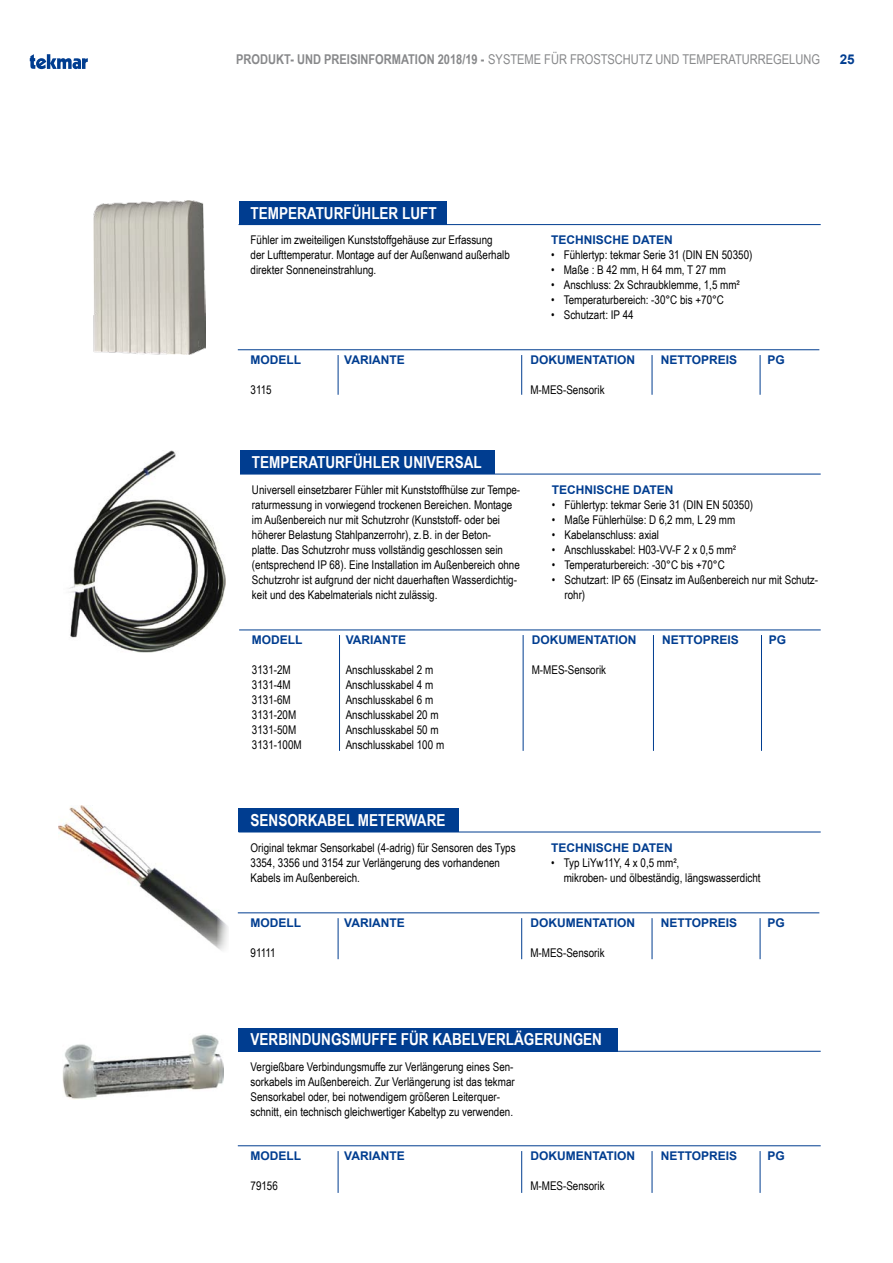
<style>
.page{position:relative;width:893px;height:1263px;background:#fff}
.page>*{position:absolute;margin:0;border:0;box-sizing:border-box;transform-origin:0 0}
.t1{font:700 16.5px "Arial Narrow";color:#fff}
.t2{font:13.5px "Arial Narrow";color:#87888a}
.t3{font:700 13.5px "Arial";color:#003d90}
.t4{font:12px/15px "Arial Narrow";color:#000}
.t5{font:700 12px "Arial";color:#003d90}
.s1{font-weight:700}
</style>
<div class="page">
<svg style="left:30px;top:54px;width:58px;height:15px"></svg>
<div style="left:239px;top:201px;width:207px;height:24px;background:#003d90"></div>
<hr style="left:239px;top:224px;width:582px;height:1px;background:#003d90">
<img style="left:94px;top:201px;width:111px;height:154px">
<img style="left:69px;top:451px;width:157px;height:202px">
<div style="left:240px;top:451px;width:255px;height:23px;background:#003d90"></div>
<hr style="left:240px;top:474px;width:581px;height:1px;background:#003d90">
<img style="left:59px;top:806px;width:157px;height:141px">
<div style="left:239px;top:809px;width:220px;height:23px;background:#003d90"></div>
<hr style="left:239px;top:832px;width:582px;height:1px;background:#003d90">
<img style="left:62px;top:1034px;width:162px;height:65px">
<div style="left:239px;top:1028px;width:379px;height:23px;background:#003d90"></div>
<hr style="left:239px;top:1051px;width:582px;height:1px;background:#003d90">
<svg style="left:216px;top:915px;width:12px;height:36px"></svg>
<hr style="left:238px;top:349px;width:581px;height:1px;background:#003d90">
<hr style="left:338px;top:355px;width:1px;height:40px;background:#003d90">
<hr style="left:521px;top:355px;width:1px;height:40px;background:#003d90">
<hr style="left:652px;top:355px;width:1px;height:40px;background:#003d90">
<hr style="left:760px;top:355px;width:1px;height:40px;background:#003d90">
<hr style="left:239px;top:629px;width:582px;height:1px;background:#003d90">
<hr style="left:339px;top:635px;width:1px;height:116px;background:#003d90">
<hr style="left:523px;top:635px;width:1px;height:116px;background:#003d90">
<hr style="left:653px;top:635px;width:1px;height:116px;background:#003d90">
<hr style="left:761px;top:635px;width:1px;height:116px;background:#003d90">
<hr style="left:238px;top:912px;width:581px;height:1px;background:#003d90">
<hr style="left:338px;top:918px;width:1px;height:41px;background:#003d90">
<hr style="left:521px;top:918px;width:1px;height:41px;background:#003d90">
<hr style="left:652px;top:918px;width:1px;height:41px;background:#003d90">
<hr style="left:760px;top:918px;width:1px;height:41px;background:#003d90">
<hr style="left:238px;top:1145px;width:583px;height:1px;background:#003d90">
<hr style="left:338px;top:1151px;width:1px;height:42px;background:#003d90">
<hr style="left:521px;top:1151px;width:1px;height:42px;background:#003d90">
<hr style="left:652px;top:1151px;width:1px;height:42px;background:#003d90">
<hr style="left:760px;top:1151px;width:1px;height:42px;background:#003d90">
<p class="t2" style="left:236px;top:49px;width:585px"><span class="s1">PRODUKT- UND PREISINFORMATION 2018/19 -</span> Systeme für Frostschutz und Temperaturregelung</p>
<p class="t3" style="left:840px;top:50px;width:17px">25</p>
<h1 class="t1" style="left:251px;top:200px;width:48px">TEMPERATURFÜHLER</h1>
<h1 class="t1" style="left:402px;top:200px;width:10px">LUFT</h1>
<p class="t4" style="left:251px;top:232px;width:261px">Fühler im zweiteiligen Kunststoffgehäuse zur Erfassung der Lufttemperatur. Montage auf der Außenwand außerhalb direkter Sonneneinstrahlung.</p>
<p class="t5" style="left:551px;top:232px;width:91px">TECHNISCHE DATEN</p>
<p class="t4" style="left:551px;top:247px;width:203px">• Fühlertyp: tekmar Serie 31 (DIN EN 50350)</p>
<p class="t4" style="left:551px;top:262px;width:176px">• Maße : B 42 mm, H 64 mm, T 27 mm</p>
<p class="t4" style="left:551px;top:277px;width:190px">• Anschluss: 2x Schraubklemme, 1,5 mm²</p>
<p class="t4" style="left:551px;top:292px;width:175px">• Temperaturbereich: -30°C bis +70°C</p>
<p class="t4" style="left:551px;top:307px;width:84px">• Schutzart: IP 44</p>
<p class="t5" style="left:251px;top:352px;width:10px">MODE</p>
<p class="t5" style="left:287px;top:352px;width:16px">LL</p>
<p class="t5" style="left:344px;top:352px;width:62px">VARIANTE</p>
<p class="t5" style="left:530px;top:352px;width:45px">DOKUMENTATIONNETTOPREI</p>
<p class="t5" style="left:729px;top:352px;width:28px">S P</p>
<p class="t5" style="left:775px;top:352px;width:11px">G</p>
<p class="t4" style="left:251px;top:382px;width:47px">3115 M</p>
<p class="t4" style="left:538px;top:382px;width:68px">-MES-Sensorik</p>
<h1 class="t1" style="left:252px;top:450px;width:48px">TEMPERATURFÜHLER</h1>
<h1 class="t1" style="left:404px;top:450px;width:10px">UNIVERSAL</h1>
<p class="t4" style="left:252px;top:481px;width:270px">Universell einsetzbarer Fühler mit Kunststoffhülse zur Tempe&shy;raturmessung in vorwiegend trockenen Bereichen. Montage im Außenbereich nur mit Schutzrohr (Kunststoff- oder bei höherer Belastung Stahlpanzerrohr), z.B. in der Beton&shy;platte. Das Schutzrohr muss vollständig geschlossen sein (entsprechend IP 68). Eine Installation im Außenbereich ohne Schutzrohr ist aufgrund der nicht dauerhaften Wasserdichtig&shy;keit und des Kabelmaterials nicht zulässig.</p>
<p class="t5" style="left:552px;top:481px;width:91px">TECHNISCHE DATEN</p>
<p class="t4" style="left:552px;top:496px;width:203px">• Fühlertyp: tekmar Serie 31 (DIN EN 50350)</p>
<p class="t4" style="left:552px;top:511px;width:185px">• Maße Fühlerhülse: D 6,2 mm, L 29 mm</p>
<p class="t4" style="left:552px;top:526px;width:109px">• Kabelanschluss: axial</p>
<p class="t4" style="left:552px;top:541px;width:186px">• Anschlusskabel: H03-VV-F 2 x 0,5 mm²</p>
<p class="t4" style="left:552px;top:556px;width:175px">• Temperaturbereich: -30°C bis +70°C</p>
<p class="t4" style="left:564px;top:571px;width:255px;text-indent:-13px">• Schutzart: IP 65 (Einsatz im Außenbereich nur mit Schutz&shy;rohr)</p>
<p class="t5" style="left:252px;top:632px;width:10px">MODE</p>
<p class="t5" style="left:288px;top:632px;width:16px">LL</p>
<p class="t5" style="left:346px;top:632px;width:62px">VARIANTE</p>
<p class="t5" style="left:532px;top:632px;width:45px">DOKUMENTATIONNETTOPREI</p>
<p class="t5" style="left:731px;top:632px;width:28px">S P</p>
<p class="t5" style="left:777px;top:632px;width:11px">G</p>
<p class="t4" style="left:252px;top:662px;width:55px">3131-2MA</p>
<p class="t4" style="left:352px;top:662px;width:82px">nschlusskabel 2 m</p>
<p class="t4" style="left:532px;top:662px;width:76px">M-MES-Sensorik</p>
<p class="t4" style="left:252px;top:677px;width:55px">3131-4MA</p>
<p class="t4" style="left:352px;top:677px;width:82px">nschlusskabel 4 m</p>
<p class="t4" style="left:252px;top:692px;width:55px">3131-6MA</p>
<p class="t4" style="left:352px;top:692px;width:82px">nschlusskabel 6 m</p>
<p class="t4" style="left:252px;top:707px;width:59px">3131-20MA</p>
<p class="t4" style="left:352px;top:707px;width:88px">nschlusskabel 20 m</p>
<p class="t4" style="left:252px;top:722px;width:59px">3131-50MA</p>
<p class="t4" style="left:352px;top:722px;width:88px">nschlusskabel 50 m</p>
<p class="t4" style="left:252px;top:737px;width:62px">3131-100MA</p>
<p class="t4" style="left:352px;top:737px;width:93px">nschlusskabel 100 m</p>
<h1 class="t1" style="left:251px;top:808px;width:11px">SENSORKABEL</h1>
<h1 class="t1" style="left:358px;top:808px;width:11px">METERWARE</h1>
<p class="t4" style="left:251px;top:839px;width:267px">Original tekmar Sensorkabel (4-adrig) für Sensoren des Typs<br>3354, 3356 und 3154 zur Verlängerung des vorhandenen<br>Kabels im Außenbereich.</p>
<p class="t5" style="left:551px;top:839px;width:91px">TECHNISCHE DATEN</p>
<p class="t4" style="left:564px;top:854px;width:198px;text-indent:-13px">• Typ LiYw11Y, 4 x 0,5 mm²,<br>mikroben- und ölbeständig, längswasserdicht</p>
<p class="t5" style="left:251px;top:915px;width:10px">MODE</p>
<p class="t5" style="left:287px;top:915px;width:16px">LL</p>
<p class="t5" style="left:344px;top:915px;width:62px">VARIANTE</p>
<p class="t5" style="left:530px;top:915px;width:45px">DOKUMENTATIONNETTOPREI</p>
<p class="t5" style="left:729px;top:915px;width:28px">S P</p>
<p class="t5" style="left:775px;top:915px;width:11px">G</p>
<p class="t4" style="left:251px;top:945px;width:50px">91111 M</p>
<p class="t4" style="left:538px;top:945px;width:68px">-MES-Sensorik</p>
<h1 class="t1" style="left:251px;top:1027px;width:11px">VERBINDUNGSMUFFE</h1>
<h1 class="t1" style="left:401px;top:1027px;width:10px">FÜR</h1>
<h1 class="t1" style="left:432px;top:1027px;width:11px">KABELVERLÄGERUNGEN</h1>
<p class="t4" style="left:251px;top:1058px;width:266px">Vergießbare Verbindungsmuffe zur Verlängerung eines Sen&shy;sorkabels im Außenbereich. Zur Verlängerung ist das tekmar Sensorkabel oder, bei notwendigem größeren Leiterquer&shy;schnitt, ein technisch gleichwertiger Kabeltyp zu verwenden.</p>
<p class="t5" style="left:251px;top:1148px;width:10px">MODE</p>
<p class="t5" style="left:287px;top:1148px;width:16px">LL</p>
<p class="t5" style="left:344px;top:1148px;width:62px">VARIANTE</p>
<p class="t5" style="left:530px;top:1148px;width:45px">DOKUMENTATIONNETTOPREI</p>
<p class="t5" style="left:729px;top:1148px;width:28px">S P</p>
<p class="t5" style="left:775px;top:1148px;width:11px">G</p>
<p class="t4" style="left:251px;top:1178px;width:51px">79156 M</p>
<p class="t4" style="left:538px;top:1178px;width:68px">-MES-Sensorik</p>
</div>
